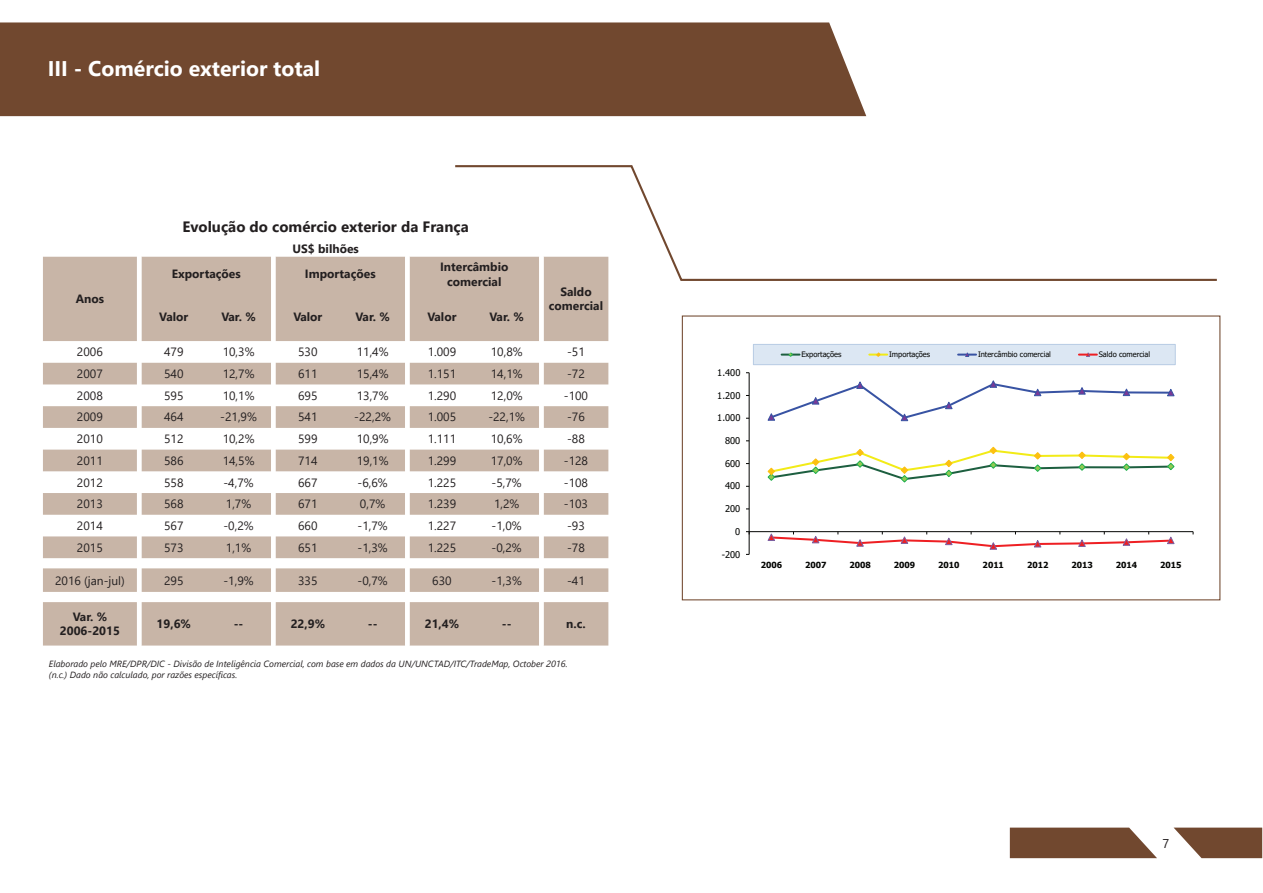
<style>
.page{position:relative;width:1263px;height:893px;background:#fff}
.page>*{position:absolute;margin:0;border:0;box-sizing:border-box;transform-origin:0 0}
.t1{font:700 21.15px "Segoe UI";color:#fff}
.t2{font:700 15px "Segoe UI";color:#231f20}
.t3{font:12.75px "Segoe UI";color:#231f20}
.t4{font:12px "Segoe UI";color:#231f20}
.t5{font:700 12px/14.4px "Segoe UI";color:#231f20;text-align:center}
.t6{font:9.3px "Tahoma";color:#040503}
.t7{font:italic 9px/10.8px "Segoe UI";color:#231f20}
.t8{font:700 8.4px "Tahoma";letter-spacing:.005em;color:#040503}
.t9{font:7.5px "Tahoma";letter-spacing:-.005em;color:#040503}
</style>
<div class="page">
<div style="left:0;top:22px;width:866px;height:94px;background:#71482f"></div>
<svg style="left:1010px;top:828px;width:147px;height:30px;background:#7e5942"></svg>
<svg style="left:1174px;top:828px;width:88px;height:30px;background:#87644f"></svg>
<svg style="left:453px;top:165px;width:764px;height:117px"></svg>
<svg style="left:43px;top:257px;width:565px;height:389px;fill:#c8b5a7"></svg>
<svg style="left:137px;top:257px;width:407px;height:389px;fill:#c8b5a7"></svg>
<svg style="left:746px;top:344px;width:448px;height:211px"></svg>
<h1 class="t1" style="left:48px;top:51px;width:274px">III - Comércio exterior total</h1>
<p class="t5" style="left:76px;top:292px;width:30px">Anos</p>
<p class="t2" style="left:183px;top:214px;width:288px">Evolução do comércio exterior da França</p>
<p class="t5" style="left:293px;top:241px;width:68px">US$ bilhões</p>
<p class="t5" style="left:172px;top:267px;width:70px">Exportações</p>
<p class="t5" style="left:305px;top:267px;width:72px">Importações</p>
<p class="t5" style="left:440px;top:260px;width:70px">Intercâmbio comercial</p>
<p class="t5" style="left:159px;top:309px;width:31px">Valor</p>
<p class="t5" style="left:221px;top:309px;width:36px">Var. %</p>
<p class="t5" style="left:293px;top:309px;width:31px">Valor</p>
<p class="t5" style="left:355px;top:309px;width:36px">Var. %</p>
<p class="t5" style="left:427px;top:309px;width:31px">Valor</p>
<p class="t5" style="left:489px;top:309px;width:36px">Var. %</p>
<p class="t5" style="left:549px;top:284px;width:56px">Saldo comercial</p>
<p class="t4" style="left:77px;top:342px;width:27px">2006</p>
<p class="t4" style="left:164px;top:342px;width:21px">479</p>
<p class="t4" style="left:223px;top:342px;width:33px">10,3%</p>
<p class="t4" style="left:298px;top:342px;width:21px">530</p>
<p class="t4" style="left:357px;top:342px;width:33px">11,4%</p>
<p class="t4" style="left:428px;top:342px;width:30px">1.009</p>
<p class="t4" style="left:491px;top:342px;width:33px">10,8%</p>
<p class="t4" style="left:567px;top:342px;width:19px">-51</p>
<p class="t4" style="left:77px;top:364px;width:27px">2007</p>
<p class="t4" style="left:164px;top:364px;width:21px">540</p>
<p class="t4" style="left:223px;top:364px;width:33px">12,7%</p>
<p class="t4" style="left:298px;top:364px;width:21px">611</p>
<p class="t4" style="left:357px;top:364px;width:33px">15,4%</p>
<p class="t4" style="left:428px;top:364px;width:30px">1.151</p>
<p class="t4" style="left:491px;top:364px;width:33px">14,1%</p>
<p class="t4" style="left:567px;top:364px;width:19px">-72</p>
<p class="t4" style="left:77px;top:386px;width:27px">2008</p>
<p class="t4" style="left:164px;top:386px;width:21px">595</p>
<p class="t4" style="left:223px;top:386px;width:33px">10,1%</p>
<p class="t4" style="left:298px;top:386px;width:21px">695</p>
<p class="t4" style="left:357px;top:386px;width:33px">13,7%</p>
<p class="t4" style="left:428px;top:386px;width:30px">1.290</p>
<p class="t4" style="left:491px;top:386px;width:33px">12,0%</p>
<p class="t4" style="left:564px;top:386px;width:26px">-100</p>
<p class="t4" style="left:77px;top:407px;width:27px">2009</p>
<p class="t4" style="left:164px;top:407px;width:21px">464</p>
<p class="t4" style="left:220px;top:407px;width:38px">-21,9%</p>
<p class="t4" style="left:298px;top:407px;width:21px">541</p>
<p class="t4" style="left:354px;top:407px;width:38px">-22,2%</p>
<p class="t4" style="left:428px;top:407px;width:30px">1.005</p>
<p class="t4" style="left:488px;top:407px;width:38px">-22,1%</p>
<p class="t4" style="left:567px;top:407px;width:19px">-76</p>
<p class="t4" style="left:77px;top:429px;width:27px">2010</p>
<p class="t4" style="left:164px;top:429px;width:21px">512</p>
<p class="t4" style="left:223px;top:429px;width:33px">10,2%</p>
<p class="t4" style="left:298px;top:429px;width:21px">599</p>
<p class="t4" style="left:357px;top:429px;width:33px">10,9%</p>
<p class="t4" style="left:428px;top:429px;width:30px">1.111</p>
<p class="t4" style="left:491px;top:429px;width:33px">10,6%</p>
<p class="t4" style="left:567px;top:429px;width:19px">-88</p>
<p class="t4" style="left:77px;top:451px;width:27px">2011</p>
<p class="t4" style="left:164px;top:451px;width:21px">586</p>
<p class="t4" style="left:223px;top:451px;width:33px">14,5%</p>
<p class="t4" style="left:298px;top:451px;width:21px">714</p>
<p class="t4" style="left:357px;top:451px;width:33px">19,1%</p>
<p class="t4" style="left:428px;top:451px;width:30px">1.299</p>
<p class="t4" style="left:491px;top:451px;width:33px">17,0%</p>
<p class="t4" style="left:564px;top:451px;width:26px">-128</p>
<p class="t4" style="left:77px;top:473px;width:27px">2012</p>
<p class="t4" style="left:164px;top:473px;width:21px">558</p>
<p class="t4" style="left:223px;top:473px;width:32px">-4,7%</p>
<p class="t4" style="left:298px;top:473px;width:21px">667</p>
<p class="t4" style="left:358px;top:473px;width:32px">-6,6%</p>
<p class="t4" style="left:428px;top:473px;width:30px">1.225</p>
<p class="t4" style="left:492px;top:473px;width:32px">-5,7%</p>
<p class="t4" style="left:564px;top:473px;width:26px">-108</p>
<p class="t4" style="left:77px;top:494px;width:27px">2013</p>
<p class="t4" style="left:164px;top:494px;width:21px">568</p>
<p class="t4" style="left:226px;top:494px;width:27px">1,7%</p>
<p class="t4" style="left:298px;top:494px;width:21px">671</p>
<p class="t4" style="left:360px;top:494px;width:27px">0,7%</p>
<p class="t4" style="left:428px;top:494px;width:30px">1.239</p>
<p class="t4" style="left:494px;top:494px;width:27px">1,2%</p>
<p class="t4" style="left:564px;top:494px;width:26px">-103</p>
<p class="t4" style="left:77px;top:516px;width:27px">2014</p>
<p class="t4" style="left:164px;top:516px;width:21px">567</p>
<p class="t4" style="left:223px;top:516px;width:32px">-0,2%</p>
<p class="t4" style="left:298px;top:516px;width:21px">660</p>
<p class="t4" style="left:358px;top:516px;width:32px">-1,7%</p>
<p class="t4" style="left:428px;top:516px;width:30px">1.227</p>
<p class="t4" style="left:492px;top:516px;width:32px">-1,0%</p>
<p class="t4" style="left:567px;top:516px;width:19px">-93</p>
<p class="t4" style="left:77px;top:538px;width:27px">2015</p>
<p class="t4" style="left:164px;top:538px;width:21px">573</p>
<p class="t4" style="left:226px;top:538px;width:27px">1,1%</p>
<p class="t4" style="left:298px;top:538px;width:21px">651</p>
<p class="t4" style="left:358px;top:538px;width:32px">-1,3%</p>
<p class="t4" style="left:428px;top:538px;width:30px">1.225</p>
<p class="t4" style="left:492px;top:538px;width:32px">-0,2%</p>
<p class="t4" style="left:567px;top:538px;width:19px">-78</p>
<p class="t4" style="left:55px;top:571px;width:71px">2016 (jan-jul)</p>
<p class="t4" style="left:164px;top:571px;width:21px">295</p>
<p class="t4" style="left:223px;top:571px;width:32px">-1,9%</p>
<p class="t4" style="left:298px;top:571px;width:21px">335</p>
<p class="t4" style="left:358px;top:571px;width:32px">-0,7%</p>
<p class="t4" style="left:432px;top:571px;width:21px">630</p>
<p class="t4" style="left:492px;top:571px;width:32px">-1,3%</p>
<p class="t4" style="left:567px;top:571px;width:19px">-41</p>
<p class="t5" style="left:60px;top:609px;width:62px">Var. %<br>2006-2015</p>
<p class="t5" style="left:157px;top:617px;width:36px">19,6%</p>
<p class="t5" style="left:234px;top:617px;width:11px">--</p>
<p class="t5" style="left:291px;top:617px;width:36px">22,9%</p>
<p class="t5" style="left:368px;top:617px;width:11px">--</p>
<p class="t5" style="left:425px;top:617px;width:36px">21,4%</p>
<p class="t5" style="left:502px;top:617px;width:11px">--</p>
<p class="t5" style="left:566px;top:617px;width:21px">n.c.</p>
<p class="t7" style="left:49px;top:657px;width:520px">Elaborado pelo MRE/DPR/DIC - Divisão de Inteligência Comercial, com base em dados da UN/UNCTAD/ITC/TradeMap, October 2016. (n.c.) Dado não calculado, por razões específicas.</p>
<p class="t6" style="left:717px;top:366px;width:25px">1.400</p>
<p class="t6" style="left:717px;top:389px;width:25px">1.200</p>
<p class="t6" style="left:717px;top:412px;width:25px">1.000</p>
<p class="t6" style="left:725px;top:434px;width:17px">800</p>
<p class="t6" style="left:725px;top:457px;width:17px">600</p>
<p class="t6" style="left:725px;top:480px;width:17px">400</p>
<p class="t6" style="left:725px;top:502px;width:17px">200</p>
<p class="t6" style="left:735px;top:525px;width:7px">0</p>
<p class="t6" style="left:722px;top:548px;width:20px">-200</p>
<p class="t9" style="left:801px;top:349px;width:41px">Exportações</p>
<p class="t9" style="left:889px;top:349px;width:43px">Importações</p>
<p class="t9" style="left:978px;top:349px;width:75px">Intercâmbio comercial</p>
<p class="t9" style="left:1099px;top:349px;width:53px">Saldo comercial</p>
<p class="t8" style="left:761px;top:559px;width:23px">2006</p>
<p class="t8" style="left:805px;top:559px;width:23px">2007</p>
<p class="t8" style="left:849px;top:559px;width:23px">2008</p>
<p class="t8" style="left:894px;top:559px;width:23px">2009</p>
<p class="t8" style="left:938px;top:559px;width:23px">2010</p>
<p class="t8" style="left:983px;top:559px;width:23px">2011</p>
<p class="t8" style="left:1027px;top:559px;width:23px">2012</p>
<p class="t8" style="left:1071px;top:559px;width:23px">2013</p>
<p class="t8" style="left:1116px;top:559px;width:23px">2014</p>
<p class="t8" style="left:1160px;top:559px;width:23px">2015</p>
<p class="t3" style="left:1162px;top:833px;width:8px">7</p>
</div>
